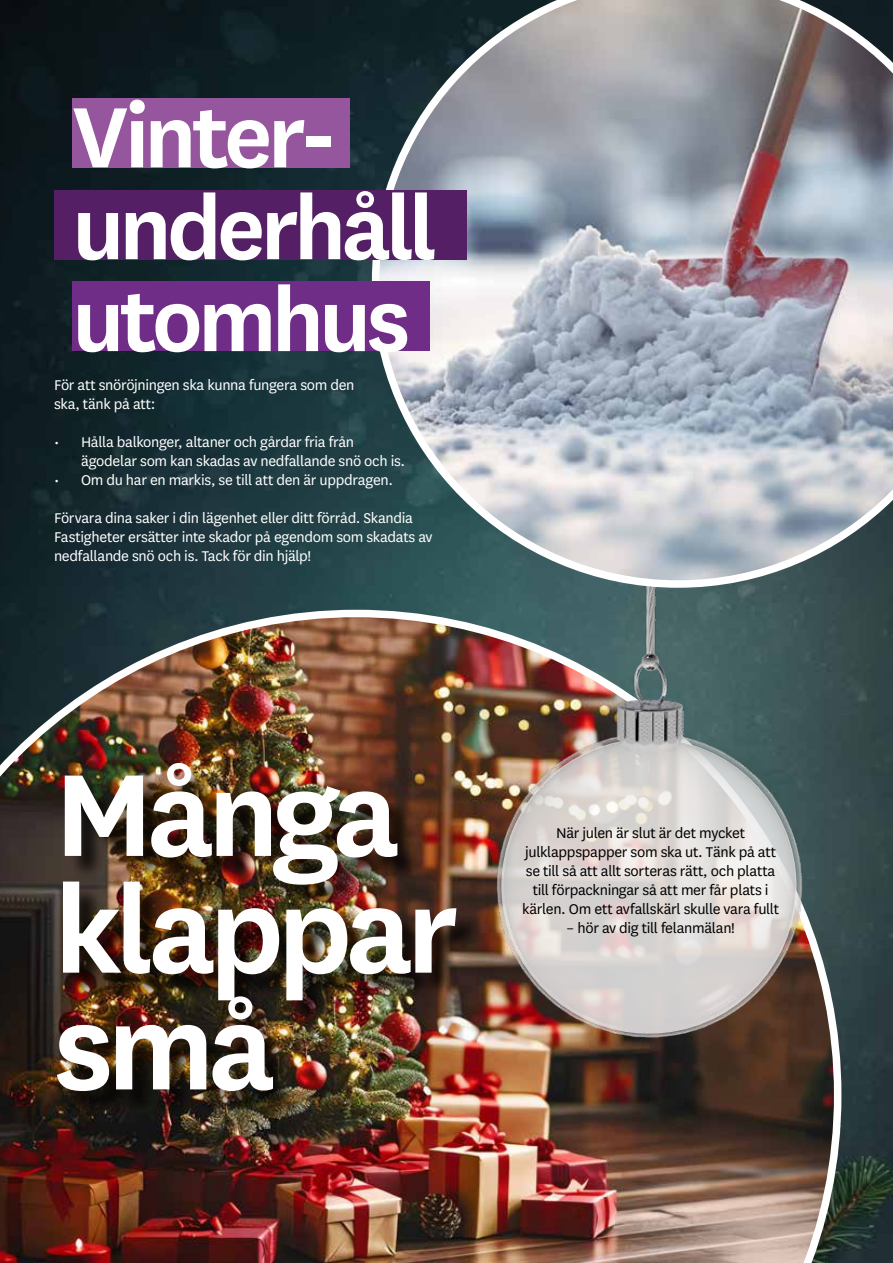
<style>
.page{position:relative;width:893px;height:1263px;background:#fff}
.page>*{position:absolute;margin:0;border:0;box-sizing:border-box;transform-origin:0 0}
.t1{font:600 136.35px/116.7px "Skandia Sans";letter-spacing:-.05em;color:#fff}
.t2{font:600 99.9px/91.9px "Skandia Sans";letter-spacing:-.05em;color:#fff}
.t3{font:16.5px/18.9px "Skandia Sans";letter-spacing:-.02em;color:#fff}
.t4{font:16.5px/19px "Skandia Sans";letter-spacing:-.02em;color:#000;text-align:center}
</style>
<div class="page">
<img style="left:0;top:0;width:893px;height:1263px">
<img style="left:0;top:610px;width:841px;height:653px">
<img style="left:496px;top:588px;width:309px;height:456px">
<svg style="left:372px;top:0;width:521px;height:588px"></svg>
<div style="left:72px;top:98px;width:277px;height:69px;background:#95569e"></div>
<div style="left:72px;top:282px;width:357px;height:69px;background:#6f2d87"></div>
<div style="left:54px;top:190px;width:412px;height:70px;background:#541f64"></div>
<div style="left:61px;top:766px;width:420px;height:350px;background:#000;opacity:.75"></div>
<h2 class="t2" style="left:72px;top:85px;width:366px">Vinter&shy;underhåll utomhus</h2>
<p class="t3" style="left:54px;top:375px;width:302px">För att snöröjningen ska kunna fungera som den ska, tänk på att:</p>
<p class="t3" style="left:81px;top:432px;width:326px;text-indent:-27px">• Hålla balkonger, altaner och gårdar fria från ägodelar som kan skadas av nedfallande snö och is.</p>
<p class="t3" style="left:54px;top:470px;width:340px">• Om du har en markis, se till att den är uppdragen.</p>
<p class="t3" style="left:54px;top:508px;width:380px">Förvara dina saker i din lägenhet eller ditt förråd. Skandia<br>Fastigheter ersätter inte skador på egendom som skadats av nedfallande snö och is. Tack för din hjälp!</p>
<h1 class="t1" style="left:54px;top:748px;width:406px">Många klappar små</h1>
<p class="t4" style="left:522px;top:823px;width:258px">När julen är slut är det mycket julklappspapper som ska ut. Tänk på att se till så att allt sorteras rätt, och platta till förpackningar så att mer får plats i kärlen. Om ett avfallskärl skulle vara fullt</p>
<p class="t4" style="left:566px;top:917px;width:170px">– hör av dig till felanmälan!</p>
</div>
